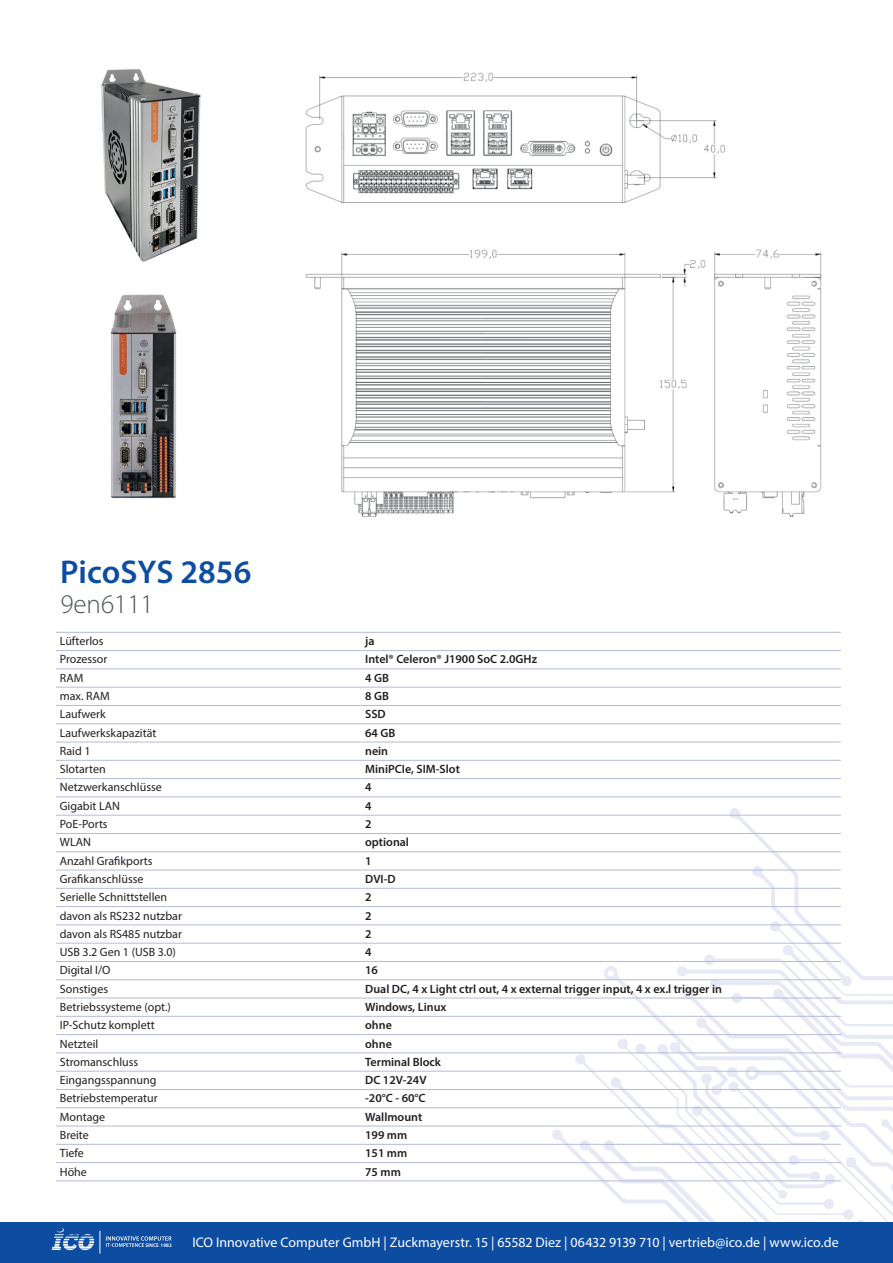
<style>
.page{position:relative;width:893px;height:1263px;background:#fff}
.page>*{position:absolute;margin:0;border:0;box-sizing:border-box;transform-origin:0 0}
.t1{font:600 33px "Myriad Pro";color:#0d4da1}
.t2{font:300 27px "Myriad Pro";color:#4d545a}
.t3{font:13.95px "Myriad Pro";color:#fff}
.t4{font:12px "Myriad Pro";color:#231f20}
.t5{font:600 12px "Myriad Pro";color:#231f20}
.t6{font:600 5.25px "Myriad Pro";color:#fff}
</style>
<div class="page">
<svg style="left:527px;top:808px;width:366px;height:414px"></svg>
<div style="left:0;top:1222px;width:893px;height:41px;background:#0d4da1"></div>
<svg style="left:52px;top:1228px;width:42px;height:22px"></svg>
<svg style="left:100px;top:1231px;width:72px;height:22px"></svg>
<hr style="left:56px;top:632px;width:305px;height:1px;background:#b4badd">
<hr style="left:361px;top:632px;width:480px;height:1px;background:#b4badd">
<hr style="left:56px;top:650px;width:305px;height:1px;background:#b4badd">
<hr style="left:361px;top:650px;width:480px;height:1px;background:#b4badd">
<hr style="left:56px;top:669px;width:305px;height:1px;background:#b4badd">
<hr style="left:361px;top:669px;width:480px;height:1px;background:#b4badd">
<hr style="left:56px;top:687px;width:305px;height:1px;background:#b4badd">
<hr style="left:361px;top:687px;width:480px;height:1px;background:#b4badd">
<hr style="left:56px;top:705px;width:305px;height:1px;background:#b4badd">
<hr style="left:361px;top:705px;width:480px;height:1px;background:#b4badd">
<hr style="left:56px;top:723px;width:305px;height:1px;background:#b4badd">
<hr style="left:361px;top:723px;width:480px;height:1px;background:#b4badd">
<hr style="left:56px;top:742px;width:305px;height:1px;background:#b4badd">
<hr style="left:361px;top:742px;width:480px;height:1px;background:#b4badd">
<hr style="left:56px;top:760px;width:305px;height:1px;background:#b4badd">
<hr style="left:361px;top:760px;width:480px;height:1px;background:#b4badd">
<hr style="left:56px;top:778px;width:305px;height:1px;background:#b4badd">
<hr style="left:361px;top:778px;width:480px;height:1px;background:#b4badd">
<hr style="left:56px;top:797px;width:305px;height:1px;background:#b4badd">
<hr style="left:361px;top:797px;width:480px;height:1px;background:#b4badd">
<hr style="left:56px;top:815px;width:305px;height:1px;background:#b4badd">
<hr style="left:361px;top:815px;width:480px;height:1px;background:#b4badd">
<hr style="left:56px;top:833px;width:305px;height:1px;background:#b4badd">
<hr style="left:361px;top:833px;width:480px;height:1px;background:#b4badd">
<hr style="left:56px;top:851px;width:305px;height:1px;background:#b4badd">
<hr style="left:361px;top:851px;width:480px;height:1px;background:#b4badd">
<hr style="left:56px;top:870px;width:305px;height:1px;background:#b4badd">
<hr style="left:361px;top:870px;width:480px;height:1px;background:#b4badd">
<hr style="left:56px;top:888px;width:305px;height:1px;background:#b4badd">
<hr style="left:361px;top:888px;width:480px;height:1px;background:#b4badd">
<hr style="left:56px;top:906px;width:305px;height:1px;background:#b4badd">
<hr style="left:361px;top:906px;width:480px;height:1px;background:#b4badd">
<hr style="left:56px;top:925px;width:305px;height:1px;background:#b4badd">
<hr style="left:361px;top:925px;width:480px;height:1px;background:#b4badd">
<hr style="left:56px;top:943px;width:305px;height:1px;background:#b4badd">
<hr style="left:361px;top:943px;width:480px;height:1px;background:#b4badd">
<hr style="left:56px;top:961px;width:305px;height:1px;background:#b4badd">
<hr style="left:361px;top:961px;width:480px;height:1px;background:#b4badd">
<hr style="left:56px;top:979px;width:305px;height:1px;background:#b4badd">
<hr style="left:361px;top:979px;width:480px;height:1px;background:#b4badd">
<hr style="left:56px;top:998px;width:305px;height:1px;background:#b4badd">
<hr style="left:361px;top:998px;width:480px;height:1px;background:#b4badd">
<hr style="left:56px;top:1016px;width:305px;height:1px;background:#b4badd">
<hr style="left:361px;top:1016px;width:480px;height:1px;background:#b4badd">
<hr style="left:56px;top:1034px;width:305px;height:1px;background:#b4badd">
<hr style="left:361px;top:1034px;width:480px;height:1px;background:#b4badd">
<hr style="left:56px;top:1053px;width:305px;height:1px;background:#b4badd">
<hr style="left:361px;top:1053px;width:480px;height:1px;background:#b4badd">
<hr style="left:56px;top:1071px;width:305px;height:1px;background:#b4badd">
<hr style="left:361px;top:1071px;width:480px;height:1px;background:#b4badd">
<hr style="left:56px;top:1089px;width:305px;height:1px;background:#b4badd">
<hr style="left:361px;top:1089px;width:480px;height:1px;background:#b4badd">
<hr style="left:56px;top:1107px;width:305px;height:1px;background:#b4badd">
<hr style="left:361px;top:1107px;width:480px;height:1px;background:#b4badd">
<hr style="left:56px;top:1126px;width:305px;height:1px;background:#b4badd">
<hr style="left:361px;top:1126px;width:480px;height:1px;background:#b4badd">
<hr style="left:56px;top:1144px;width:305px;height:1px;background:#b4badd">
<hr style="left:361px;top:1144px;width:480px;height:1px;background:#b4badd">
<hr style="left:56px;top:1162px;width:305px;height:1px;background:#b4badd">
<hr style="left:361px;top:1162px;width:480px;height:1px;background:#b4badd">
<hr style="left:56px;top:1180px;width:305px;height:1px;background:#b4badd">
<hr style="left:361px;top:1180px;width:480px;height:1px;background:#b4badd">
<img style="left:305px;top:72px;width:517px;height:445px">
<img style="left:101px;top:69px;width:100px;height:193px">
<img style="left:111px;top:294px;width:66px;height:205px">
<h1 class="t1" style="left:60px;top:551px;width:193px">PicoSYS 2856</h1>
<h2 class="t2" style="left:60px;top:588px;width:95px">9en6111</h2>
<p class="t4" style="left:60px;top:634px;width:45px">Lüfterlos</p>
<p class="t5" style="left:365px;top:633px;width:11px">ja</p>
<p class="t4" style="left:60px;top:652px;width:49px">Prozessor</p>
<p class="t5" style="left:365px;top:652px;width:173px">Intel® Celeron® J1900 SoC 2.0GHz</p>
<p class="t4" style="left:60px;top:670px;width:25px">RAM</p>
<p class="t5" style="left:365px;top:670px;width:25px">4 GB</p>
<p class="t4" style="left:60px;top:689px;width:51px">max. RAM</p>
<p class="t5" style="left:365px;top:688px;width:25px">8 GB</p>
<p class="t4" style="left:60px;top:707px;width:47px">Laufwerk</p>
<p class="t5" style="left:365px;top:707px;width:22px">SSD</p>
<p class="t4" style="left:60px;top:725px;width:98px">Laufwerkskapazität</p>
<p class="t5" style="left:365px;top:725px;width:32px">64 GB</p>
<p class="t4" style="left:60px;top:743px;width:32px">Raid 1</p>
<p class="t5" style="left:365px;top:743px;width:24px">nein</p>
<p class="t4" style="left:60px;top:762px;width:47px">Slotarten</p>
<p class="t5" style="left:365px;top:761px;width:96px">MiniPCIe, SIM-Slot</p>
<p class="t4" style="left:60px;top:780px;width:104px">Netzwerkanschlüsse</p>
<p class="t5" style="left:365px;top:780px;width:8px">4</p>
<p class="t4" style="left:60px;top:798px;width:62px">Gigabit LAN</p>
<p class="t5" style="left:365px;top:798px;width:8px">4</p>
<p class="t4" style="left:60px;top:817px;width:49px">PoE-Ports</p>
<p class="t5" style="left:365px;top:816px;width:8px">2</p>
<p class="t4" style="left:60px;top:835px;width:33px">WLAN</p>
<p class="t5" style="left:365px;top:835px;width:45px">optional</p>
<p class="t4" style="left:60px;top:853px;width:94px">Anzahl Grafikports</p>
<p class="t5" style="left:365px;top:853px;width:8px">1</p>
<p class="t4" style="left:60px;top:871px;width:85px">Grafikanschlüsse</p>
<p class="t5" style="left:365px;top:871px;width:32px">DVI-D</p>
<p class="t4" style="left:60px;top:890px;width:109px">Serielle Schnittstellen</p>
<p class="t5" style="left:365px;top:889px;width:8px">2</p>
<p class="t4" style="left:60px;top:908px;width:124px">davon als RS232 nutzbar</p>
<p class="t5" style="left:365px;top:908px;width:8px">2</p>
<p class="t4" style="left:60px;top:926px;width:124px">davon als RS485 nutzbar</p>
<p class="t5" style="left:365px;top:926px;width:8px">2</p>
<p class="t4" style="left:60px;top:945px;width:118px">USB 3.2 Gen 1 (USB 3.0)</p>
<p class="t5" style="left:365px;top:944px;width:8px">4</p>
<p class="t4" style="left:60px;top:963px;width:52px">Digital I/O</p>
<p class="t5" style="left:365px;top:963px;width:14px">16</p>
<p class="t4" style="left:60px;top:981px;width:50px">Sonstiges</p>
<p class="t5" style="left:365px;top:981px;width:358px">Dual DC, 4 x Light ctrl out, 4 x external trigger input, 4 x ex.l trigger in</p>
<p class="t4" style="left:60px;top:999px;width:113px">Betriebssysteme (opt.)</p>
<p class="t5" style="left:365px;top:999px;width:83px">Windows, Linux</p>
<p class="t4" style="left:60px;top:1018px;width:96px">IP-Schutz komplett</p>
<p class="t5" style="left:365px;top:1017px;width:28px">ohne</p>
<p class="t4" style="left:60px;top:1036px;width:40px">Netzteil</p>
<p class="t5" style="left:365px;top:1036px;width:28px">ohne</p>
<p class="t4" style="left:60px;top:1054px;width:80px">Stromanschluss</p>
<p class="t5" style="left:365px;top:1054px;width:77px">Terminal Block</p>
<p class="t4" style="left:60px;top:1073px;width:98px">Eingangsspannung</p>
<p class="t5" style="left:365px;top:1072px;width:63px">DC 12V-24V</p>
<p class="t4" style="left:60px;top:1091px;width:99px">Betriebstemperatur</p>
<p class="t5" style="left:365px;top:1091px;width:62px">-20°C - 60°C</p>
<p class="t4" style="left:60px;top:1109px;width:47px">Montage</p>
<p class="t5" style="left:365px;top:1109px;width:59px">Wallmount</p>
<p class="t4" style="left:60px;top:1127px;width:31px">Breite</p>
<p class="t5" style="left:365px;top:1127px;width:44px">199 mm</p>
<p class="t4" style="left:60px;top:1146px;width:25px">Tiefe</p>
<p class="t5" style="left:365px;top:1145px;width:44px">151 mm</p>
<p class="t4" style="left:60px;top:1164px;width:29px">Höhe</p>
<p class="t5" style="left:365px;top:1164px;width:37px">75 mm</p>
<p class="t6" style="left:146px;top:1242px;width:28px">SINCE 1982</p>
<p class="t3" style="left:192px;top:1233px;width:648px">ICO Innovative Computer GmbH | Zuckmayerstr. 15 | 65582 Diez | 06432 9139 710 | vertrieb@ico.de | www.ico.de</p>
</div>
